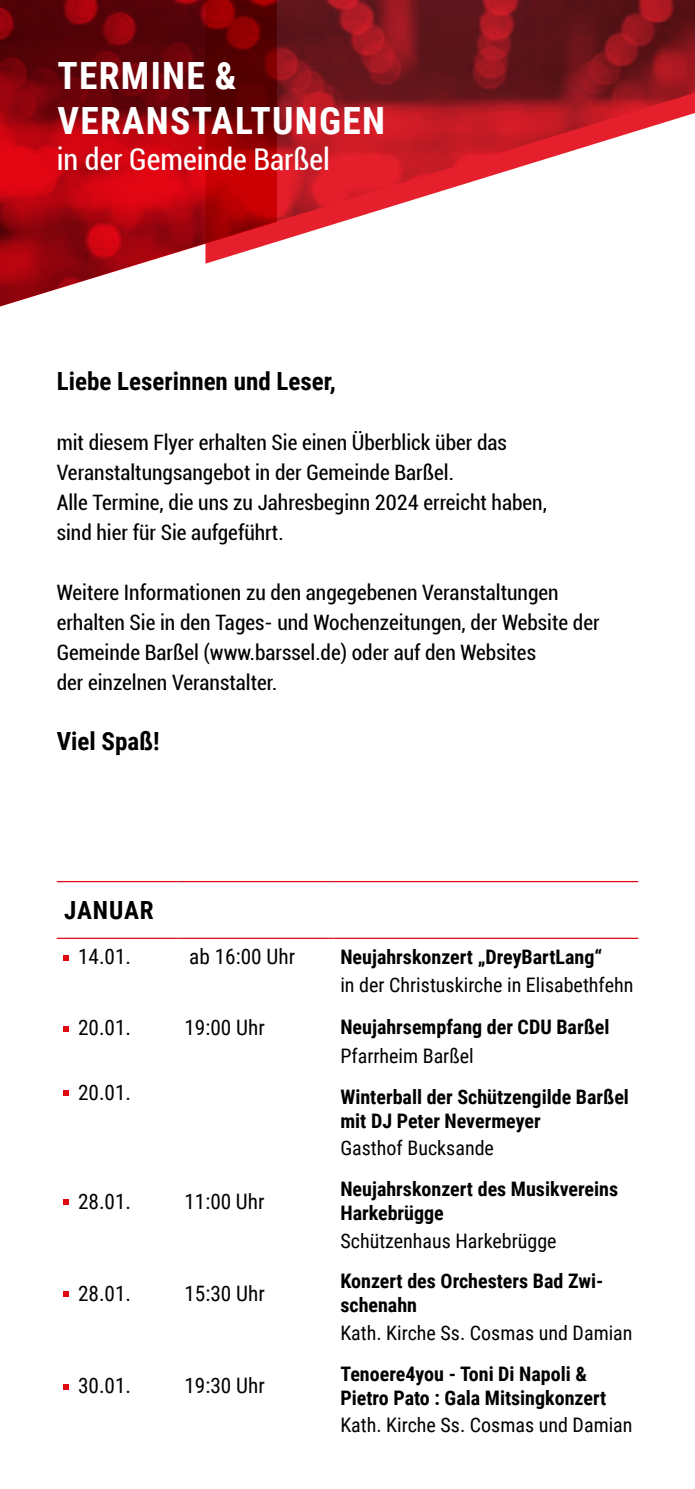
<style>
.page{position:relative;width:695px;height:1489px;background:#fff}
.page>*{position:absolute;margin:0;border:0;box-sizing:border-box;transform-origin:0 0}
.t1{font:700 37.5px/45px "Roboto Condensed";letter-spacing:.035em;color:#fff}
.t2{font:condensed 30px "Roboto";color:#fff}
.t3{font:700 25px "Roboto Condensed";color:#000}
.t4{font:condensed 21.25px/30px "Roboto";color:#000}
.t5{font:21.25px "Roboto Condensed";color:#000}
.t6{font:700 20px/24px "Roboto Condensed";color:#000}
.t7{font:20px "Roboto Condensed";color:#000}
</style>
<div class="page">
<svg style="left:0;top:0;width:205px;height:307px;background:#9f1d25"></svg>
<svg style="left:205px;top:0;width:489px;height:264px"></svg>
<hr style="left:57px;top:881px;width:120px;height:1px;background:#e30613">
<hr style="left:177px;top:881px;width:156px;height:1px;background:#e30613">
<hr style="left:333px;top:881px;width:305px;height:1px;background:#e30613">
<hr style="left:57px;top:937px;width:120px;height:1px;background:#e30613">
<hr style="left:177px;top:937px;width:156px;height:1px;background:#e30613">
<hr style="left:333px;top:937px;width:305px;height:1px;background:#e30613">
<svg style="left:64px;top:955px;width:5px;height:5px"></svg>
<svg style="left:64px;top:1026px;width:5px;height:5px"></svg>
<svg style="left:64px;top:1090px;width:5px;height:5px"></svg>
<svg style="left:64px;top:1199px;width:5px;height:5px"></svg>
<svg style="left:64px;top:1291px;width:5px;height:5px"></svg>
<svg style="left:64px;top:1384px;width:5px;height:5px"></svg>
<h1 class="t1" style="left:57px;top:52px;width:329px">TERMINE &amp;<br>VERANSTALTUNGEN</h1>
<h2 class="t2" style="left:57px;top:139px;width:275px">in der Gemeinde Barßel</h2>
<p class="t3" style="left:57px;top:364px;width:281px">Liebe Leserinnen und Leser,</p>
<p class="t4" style="left:57px;top:427px;width:491px">mit diesem Flyer erhalten Sie einen Überblick über das Veranstaltungsangebot in der Gemeinde Barßel.<br>Alle Termine, die uns zu Jahresbeginn 2024 erreicht haben, sind hier für Sie aufgeführt.</p>
<p class="t4" style="left:57px;top:577px;width:544px">Weitere Informationen zu den angegebenen Veranstaltungen erhalten Sie in den Tages- und Wochenzeitungen, der Website der Gemeinde Barßel (www.barssel.de) oder auf den Websites<br>der einzelnen Veranstalter.</p>
<p class="t3" style="left:57px;top:724px;width:104px">Viel Spaß!</p>
<p class="t3" style="left:64px;top:892px;width:91px">JANUAR</p>
<p class="t5" style="left:78px;top:941px;width:55px">14.01.</p>
<p class="t5" style="left:189px;top:941px;width:107px">ab 16:00 Uhr</p>
<p class="t6" style="left:340px;top:944px;width:263px">Neujahrskonzert „DreyBartLang“</p>
<p class="t7" style="left:340px;top:971px;width:294px">in der Christuskirche in Elisabethfehn</p>
<p class="t5" style="left:78px;top:1012px;width:55px">20.01.</p>
<p class="t5" style="left:184px;top:1012px;width:82px">19:00 Uhr</p>
<p class="t6" style="left:340px;top:1014px;width:270px">Neujahrsempfang der CDU Barßel</p>
<p class="t7" style="left:340px;top:1042px;width:135px">Pfarrheim Barßel</p>
<p class="t5" style="left:78px;top:1077px;width:55px">20.01.</p>
<p class="t6" style="left:340px;top:1084px;width:290px">Winterball der Schützengilde Barßel mit DJ Peter Nevermeyer</p>
<p class="t7" style="left:340px;top:1134px;width:155px">Gasthof Bucksande</p>
<p class="t5" style="left:78px;top:1186px;width:55px">28.01.</p>
<p class="t5" style="left:184px;top:1186px;width:82px">11:00 Uhr</p>
<p class="t6" style="left:340px;top:1176px;width:279px">Neujahrskonzert des Musikvereins<br>Harkebrügge</p>
<p class="t7" style="left:340px;top:1226px;width:218px">Schützenhaus Harkebrügge</p>
<p class="t5" style="left:78px;top:1278px;width:55px">28.01.</p>
<p class="t5" style="left:184px;top:1278px;width:82px">15:30 Uhr</p>
<p class="t6" style="left:340px;top:1268px;width:264px">Konzert des Orchesters Bad Zwi&shy;schenahn</p>
<p class="t7" style="left:340px;top:1318px;width:293px">Kath. Kirche Ss. Cosmas und Damian</p>
<p class="t5" style="left:78px;top:1370px;width:55px">30.01.</p>
<p class="t5" style="left:184px;top:1370px;width:82px">19:30 Uhr</p>
<p class="t6" style="left:340px;top:1360px;width:267px">Tenoere4you - Toni Di Napoli &amp;<br>Pietro Pato : Gala Mitsingkonzert</p>
<p class="t7" style="left:340px;top:1410px;width:293px">Kath. Kirche Ss. Cosmas und Damian</p>
</div>
